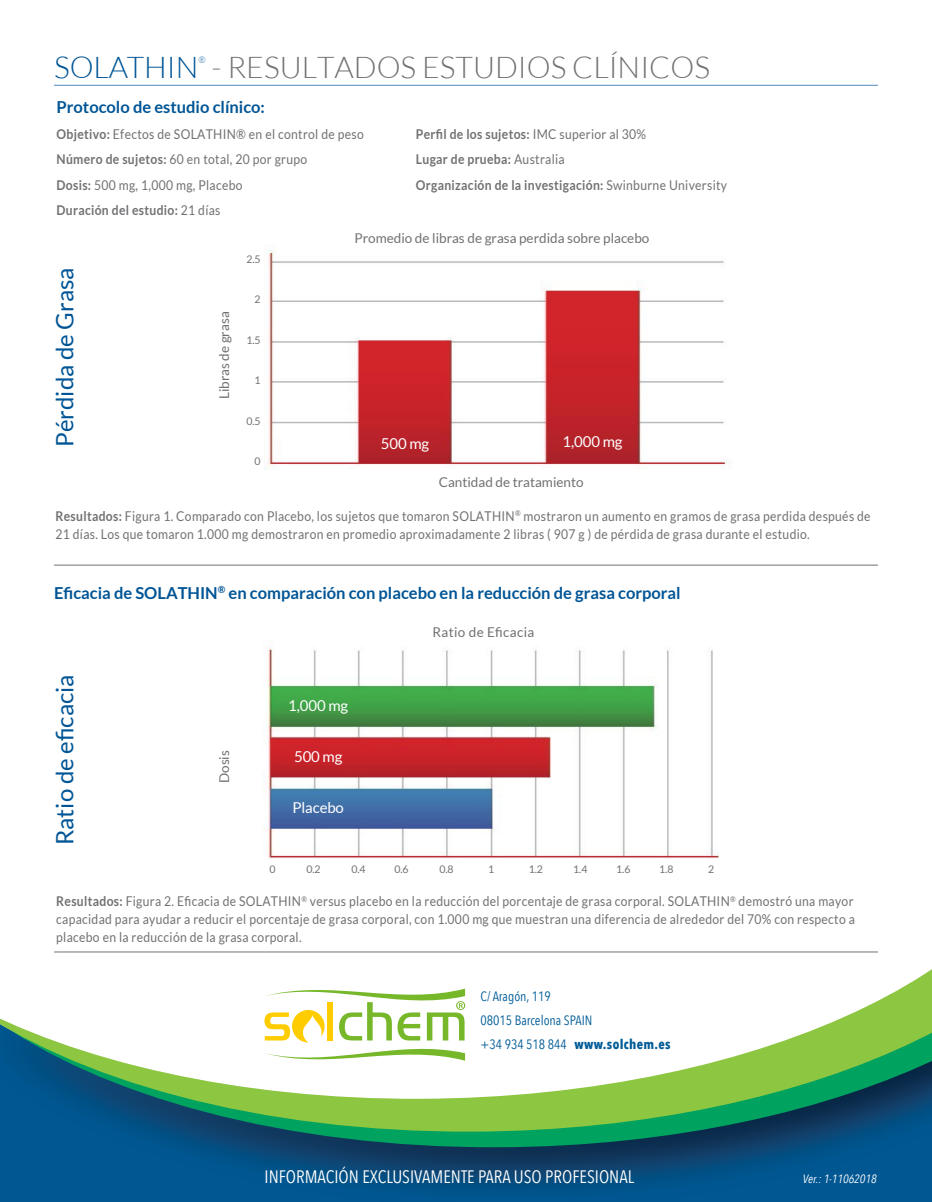
<style>
.page{position:relative;width:932px;height:1202px;background:#fff}
.page>*{position:absolute;margin:0;border:0;box-sizing:border-box;transform-origin:0 0}
.t1{font:300 30px "Lato";color:#717073}
.t2{font:24px "Lato";color:#005596}
.t3{font:18px "Avenir Next Condensed";color:#fff}
.t4{font:700 16.5px "Lato";color:#005596}
.t5{font:15px "Lato";letter-spacing:-.01em;color:#fff}
.t6{font:13.5px/25.5px "Lato";letter-spacing:.025em;color:#717073;scale:.9 1}
.t7{font:700 13.5px/25.5px "Lato";letter-spacing:.025em;color:#717073;scale:.9 1}
.t8{font:13.5px "Lato";color:#717073}
.t9{font:13.5px/24px "Avenir Next Condensed";color:#005c97}
.t10{font:13.5px "Lato";letter-spacing:.025em;color:#717073}
.t11{font:italic 12px "Avenir Next Condensed";color:#fff}
.t12{font:10.5px "Lato";color:#717073}
.t13{font:300 9px "Lato";color:#005596}
.s1{color:#005596}
.s2{font-weight:700}
.s3{font-weight:400}
</style>
<div class="page">
<hr style="left:54px;top:85px;width:824px;height:1px;background:#4f8abe">
<img style="left:262px;top:646px;width:457px;height:212px">
<img style="left:264px;top:244px;width:465px;height:225px">
<hr style="left:54px;top:565px;width:824px;height:1px;background:#717073">
<hr style="left:54px;top:951px;width:824px;height:1px;background:#717073">
<div style="left:0;top:1148px;width:39px;height:54px;background:#005792"></div>
<div style="left:843px;top:1148px;width:89px;height:54px;background:#005792"></div>
<div style="left:39px;top:1148px;width:54px;height:54px;background:#005792"></div>
<img style="left:789px;top:1148px;width:54px;height:54px">
<img style="left:93px;top:1148px;width:214px;height:54px">
<img style="left:575px;top:1148px;width:214px;height:54px">
<img style="left:307px;top:1148px;width:268px;height:54px">
<svg style="left:0;top:1132px;width:932px;height:16px;background:#055e6e"></svg>
<svg style="left:0;top:969px;width:932px;height:163px"></svg>
<h1 class="t1" style="left:54px;top:51px;width:657px"><span class="s1">SOLATHIN</span> - RESULTADOS ESTUDIOS CLÍNICOS</h1>
<p class="t13" style="left:198px;top:55px;width:9px">®</p>
<p class="t4" style="left:56px;top:98px;width:210px">Protocolo de estudio clínico:</p>
<p class="t6" style="left:56px;top:121px;width:343px"><span class="s2">Objetivo:</span> Efectos de SOLATHIN® en el control de peso <span class="s2">Número de sujetos:</span> 60 en total, 20 por grupo<br><span class="s2">Dosis:</span> 500 mg, 1,000 mg, Placebo<br><span class="s2">Duración del estudio:</span> 21 días</p>
<p class="t7" style="left:416px;top:121px;width:347px">Perfil de los sujetos: <span class="s3">IMC superior al 30%<br></span>Lugar de prueba: <span class="s3">Australia<br></span>Organización de la investigación: <span class="s3">Swinburne University</span></p>
<h2 class="t2" style="left:51px;top:447px;width:181px;rotate:-90deg">Pérdida de Grasa</h2>
<p class="t8" style="left:217px;top:399px;width:89px;rotate:-90deg">Libras de grasa</p>
<p class="t12" style="left:246px;top:253px;width:16px">2.5</p>
<p class="t12" style="left:254px;top:294px;width:8px">2</p>
<p class="t12" style="left:246px;top:334px;width:16px">1.5</p>
<p class="t12" style="left:254px;top:375px;width:8px">1</p>
<p class="t12" style="left:246px;top:415px;width:16px">0.5</p>
<p class="t12" style="left:254px;top:456px;width:8px">0</p>
<p class="t8" style="left:354px;top:230px;width:296px">Promedio de libras de grasa perdida sobre placebo</p>
<p class="t5" style="left:381px;top:435px;width:50px">500 mg</p>
<p class="t5" style="left:562px;top:433px;width:61px">1,000 mg</p>
<p class="t8" style="left:439px;top:474px;width:146px">Cantidad de tratamiento</p>
<p class="t6" style="left:56px;top:507px;width:907px;line-height:18px"><span class="s2">Resultados:</span> Figura 1. Comparado con Placebo, los sujetos que tomaron SOLATHIN<sup>®</sup> mostraron un aumento en gramos de grasa perdida después de<br>21 días. Los que tomaron 1.000 mg demostraron en promedio aproximadamente 2 libras ( 907 g ) de pérdida de grasa durante el estudio.</p>
<p class="t4" style="left:54px;top:583px;width:628px">Eficacia de SOLATHIN<sup>®</sup> en comparación con placebo en la reducción de grasa corporal</p>
<h2 class="t2" style="left:51px;top:845px;width:172px;rotate:-90deg">Ratio de eficacia</h2>
<p class="t10" style="left:217px;top:783px;width:34px;rotate:-90deg">Dosis</p>
<p class="t5" style="left:288px;top:697px;width:61px">1,000 mg</p>
<p class="t5" style="left:294px;top:748px;width:50px">500 mg</p>
<p class="t5" style="left:292px;top:799px;width:53px">Placebo</p>
<p class="t10" style="left:432px;top:624px;width:103px">Ratio de Eficacia</p>
<p class="t12" style="left:270px;top:863px;width:8px">0</p>
<p class="t12" style="left:306px;top:863px;width:16px">0.2</p>
<p class="t12" style="left:351px;top:863px;width:16px">0.4</p>
<p class="t12" style="left:394px;top:863px;width:16px">0.6</p>
<p class="t12" style="left:439px;top:863px;width:16px">0.8</p>
<p class="t12" style="left:488px;top:863px;width:8px">1</p>
<p class="t12" style="left:529px;top:863px;width:16px">1.2</p>
<p class="t12" style="left:573px;top:863px;width:16px">1.4</p>
<p class="t12" style="left:616px;top:863px;width:16px">1.6</p>
<p class="t12" style="left:659px;top:863px;width:16px">1.8</p>
<p class="t12" style="left:708px;top:863px;width:8px">2</p>
<p class="t6" style="left:56px;top:892px;width:888px;line-height:18px;text-align:justify"><span class="s2">Resultados:</span> Figura 2. Eficacia de SOLATHIN<sup>®</sup> versus placebo en la reducción del porcentaje de grasa corporal. SOLATHIN<sup>®</sup> demostró una mayor capacidad para ayudar a reducir el porcentaje de grasa corporal, con 1.000 mg que muestran una diferencia de alrededor del 70% con respecto a placebo en la reducción de la grasa corporal.</p>
<p class="t9" style="left:480px;top:983px;width:191px">C/ Aragón, 119<br>08015 Barcelona SPAIN<br>+34 934 518 844 <span class="s2">www.solchem.es</span></p>
<h3 class="t3" style="left:264px;top:1161px;width:371px">INFORMACIÓN EXCLUSIVAMENTE PARA USO PROFESIONAL</h3>
<p class="t11" style="left:802px;top:1171px;width:75px">Ver.: 1-11062018</p>
</div>
